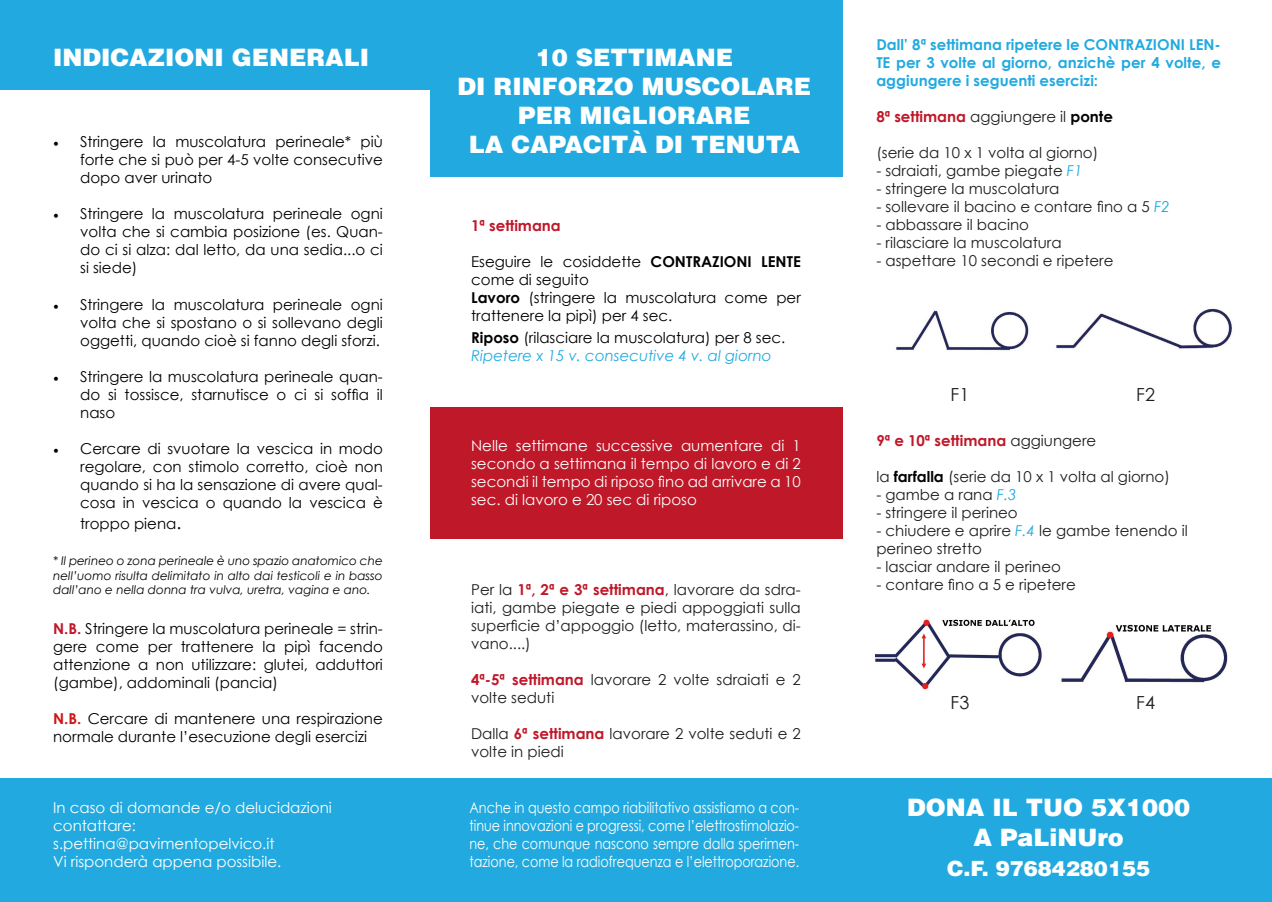
<style>
.page{position:relative;width:1272px;height:902px;background:#fff}
.page>*{position:absolute;margin:0;border:0;box-sizing:border-box;transform-origin:0 0}
.t1{font:900 24px "Helvetica";color:#fff}
.t2{font:900 21px "Helvetica";color:#fff}
.t3{font:18px "Century Gothic";color:#1d1d1b}
.t4{font:15px/18px "Century Gothic";color:#000;text-align:justify}
.t5{font:15px/18px "Century Gothic";color:#1d1d1b}
.t6{font:15px/18px "Century Gothic";color:#fff;text-align:justify}
.t7{font:15px/18px "Century Gothic";color:#fff;text-align:justify;scale:.85 1}
.t8{font:700 15px/18px "Century Gothic";color:#22aae0;text-align:justify}
.t9{font:700 15px "Century Gothic";color:#bf1829}
.t10{font:italic 15px "Century Gothic";color:#22aae0}
.t11{font:italic 12px/14.4px "Century Gothic";color:#000;text-align:justify}
.s1{font-family:"Minion Pro"}
.s2{font-size:18px}
.s3{font-weight:700;color:#bf1829}
.s4{font-weight:700;color:#cd171a}
.s5{font-weight:700}
.s6{font-weight:700;color:#000}
.s7{font-style:italic;color:#22aae0}
.s8{font-weight:400;color:#1d1d1b}
</style>
<div class="page">
<div style="left:429px;top:407px;width:413px;height:132px;background:#bf1829"></div>
<div style="left:0;top:0;width:429px;height:89px;background:#22aae0"></div>
<div style="left:429px;top:0;width:413px;height:176px;background:#22aae0"></div>
<div style="left:0;top:778px;width:855px;height:123px;background:#22aae0"></div>
<img style="left:896px;top:310px;width:133px;height:41px">
<img style="left:875px;top:619px;width:353px;height:72px">
<img style="left:1054px;top:308px;width:179px;height:41px">
<div style="left:855px;top:778px;width:416px;height:123px;background:#22aae0"></div>
<p class="t1" style="left:53px;top:42px;width:317px">INDICAZIONI GENERALI</p>
<p class="t1" style="left:535px;top:42px;width:199px">10 SETTIMANE</p>
<p class="t1" style="left:457px;top:71px;width:355px">DI RINFORZO MUSCOLARE</p>
<p class="t1" style="left:518px;top:99px;width:233px">PER MIGLIORARE</p>
<p class="t1" style="left:469px;top:128px;width:333px">LA CAPACITÀ DI TENUTA</p>
<p class="t4" style="left:80px;top:133px;width:304px;text-indent:-27px"><span class="s1">•</span> Stringere la muscolatura perineale* più forte che si può per 4-5 volte consecutive dopo aver urinato</p>
<p class="t4" style="left:80px;top:205px;width:304px;text-indent:-27px"><span class="s1">•</span> Stringere la muscolatura perineale ogni volta che si cambia posizione (es. Quan&shy;do ci si alza: dal letto, da una sedia...o ci si siede)</p>
<p class="t4" style="left:80px;top:295px;width:304px;text-indent:-27px"><span class="s1">•</span> Stringere la muscolatura perineale ogni volta che si spostano o si sollevano degli oggetti, quando cioè si fanno degli sforzi.</p>
<p class="t4" style="left:80px;top:367px;width:304px;text-indent:-27px"><span class="s1">•</span> Stringere la muscolatura perineale quan&shy;do si tossisce, starnutisce o ci si soffia il naso</p>
<p class="t4" style="left:80px;top:439px;width:304px;text-indent:-27px"><span class="s1">•</span> Cercare di svuotare la vescica in modo regolare, con stimolo corretto, cioè non quando si ha la sensazione di avere qual&shy;cosa in vescica o quando la vescica è</p>
<p class="t4" style="left:80px;top:514px;width:103px">troppo piena<span class="s2">.</span></p>
<p class="t11" style="left:53px;top:553px;width:331px">* Il perineo o zona perineale è uno spazio anatomico che nell’uomo risulta delimitato in alto dai testicoli e in basso dall’ano e nella donna tra vulva, uretra, vagina e ano.</p>
<p class="t4" style="left:53px;top:619px;width:331px"><span class="s3">N.B.</span> Stringere la muscolatura perineale = strin&shy;gere come per trattenere la pipì facendo attenzione a non utilizzare: glutei, adduttori (gambe), addominali (pancia)</p>
<p class="t4" style="left:53px;top:709px;width:331px"><span class="s4">N.B.</span> Cercare di mantenere una respirazione normale durante l’esecuzione degli esercizi</p>
<p class="t9" style="left:471px;top:214px;width:91px">1ª settimana</p>
<p class="t4" style="left:471px;top:252px;width:331px">Eseguire le cosiddette <span class="s5">CONTRAZIONI LENTE </span>come di seguito</p>
<p class="t4" style="left:471px;top:288px;width:331px"><span class="s5">Lavoro</span> (stringere la muscolatura come per trattenere la pipì) per 4 sec.</p>
<p class="t4" style="left:471px;top:328px;width:316px"><span class="s5">Riposo</span> (rilasciare la muscolatura) per 8 sec.</p>
<p class="t10" style="left:471px;top:345px;width:302px">Ripetere x 15 v. consecutive 4 v. al giorno</p>
<p class="t6" style="left:471px;top:436px;width:331px">Nelle settimane successive aumentare di 1 secondo a settimana il tempo di lavoro e di 2 secondi il tempo di riposo fino ad arrivare a 10 sec. di lavoro e 20 sec di riposo</p>
<p class="t5" style="left:471px;top:580px;width:331px;text-align:justify">Per la <span class="s3">1ª, 2ª e 3ª settimana</span>, lavorare da sdra&shy;iati, gambe piegate e piedi appoggiati sulla superficie d’appoggio (letto, materassino, di&shy;vano....)</p>
<p class="t5" style="left:471px;top:670px;width:331px"><span class="s3">4ª-5ª settimana</span> lavorare 2 volte sdraiati e 2 volte seduti</p>
<p class="t5" style="left:471px;top:724px;width:331px">Dalla <span class="s3">6ª settimana</span> lavorare 2 volte seduti e 2 volte in piedi</p>
<p class="t6" style="left:53px;top:798px;width:280px">In caso di domande e/o delucidazioni</p>
<p class="t6" style="left:53px;top:816px;width:84px">contattare:</p>
<p class="t6" style="left:53px;top:834px;width:223px">s.pettina@pavimentopelvico.it</p>
<p class="t6" style="left:53px;top:852px;width:229px">Vi risponderà appena possibile.</p>
<p class="t7" style="left:469px;top:798px;width:389px">Anche in questo campo riabilitativo assistiamo a con&shy;tinue innovazioni e progressi, come l’elettrostimolazio&shy;ne, che comunque nascono sempre dalla sperimen&shy;tazione, come la radiofrequenza e l’elettroporazione.</p>
<p class="t8" style="left:876px;top:34px;width:346px">Dall’ 8ª settimana ripetere le CONTRAZIONI LEN-TE per 3 volte al giorno, anzichè per 4 volte, e aggiungere i seguenti esercizi:</p>
<p class="t5" style="left:876px;top:107px;width:238px"><span class="s3">8ª settimana</span> aggiungere il <span class="s6">ponte</span></p>
<p class="t5" style="left:876px;top:143px;width:223px">(serie da 10 x 1 volta al giorno)</p>
<p class="t5" style="left:876px;top:161px;width:208px">- sdraiati, gambe piegate <span class="s7">F1</span></p>
<p class="t5" style="left:876px;top:179px;width:185px">- stringere la muscolatura</p>
<p class="t5" style="left:876px;top:197px;width:295px">- sollevare il bacino e contare fino a 5 <span class="s7">F2</span></p>
<p class="t5" style="left:876px;top:215px;width:154px">- abbassare il bacino</p>
<p class="t5" style="left:876px;top:233px;width:187px">- rilasciare la muscolatura</p>
<p class="t5" style="left:876px;top:251px;width:238px">- aspettare 10 secondi e ripetere</p>
<p class="t3" style="left:950px;top:382px;width:20px">F1</p>
<p class="t3" style="left:1136px;top:382px;width:20px">F2</p>
<p class="t9" style="left:876px;top:429px;width:221px">9ª e 10ª settimana <span class="s8">aggiungere</span></p>
<p class="t5" style="left:876px;top:467px;width:295px">la <span class="s6">farfalla</span> (serie da 10 x 1 volta al giorno)</p>
<p class="t5" style="left:876px;top:485px;width:142px">- gambe a rana <span class="s7">F.3</span></p>
<p class="t5" style="left:876px;top:503px;width:143px">- stringere il perineo</p>
<p class="t5" style="left:876px;top:521px;width:313px">- chiudere e aprire <span class="s7">F.4</span> le gambe tenendo il perineo stretto</p>
<p class="t5" style="left:876px;top:557px;width:186px">- lasciar andare il perineo</p>
<p class="t5" style="left:876px;top:575px;width:201px">- contare fino a 5 e ripetere</p>
<p class="t3" style="left:950px;top:690px;width:20px">F3</p>
<p class="t3" style="left:1136px;top:690px;width:20px">F4</p>
<p class="t1" style="left:907px;top:791px;width:284px">DONA IL TUO 5X1000</p>
<p class="t1" style="left:973px;top:821px;width:152px">A PaLiNUro</p>
<p class="t2" style="left:947px;top:854px;width:204px">C.F. 97684280155</p>
</div>
